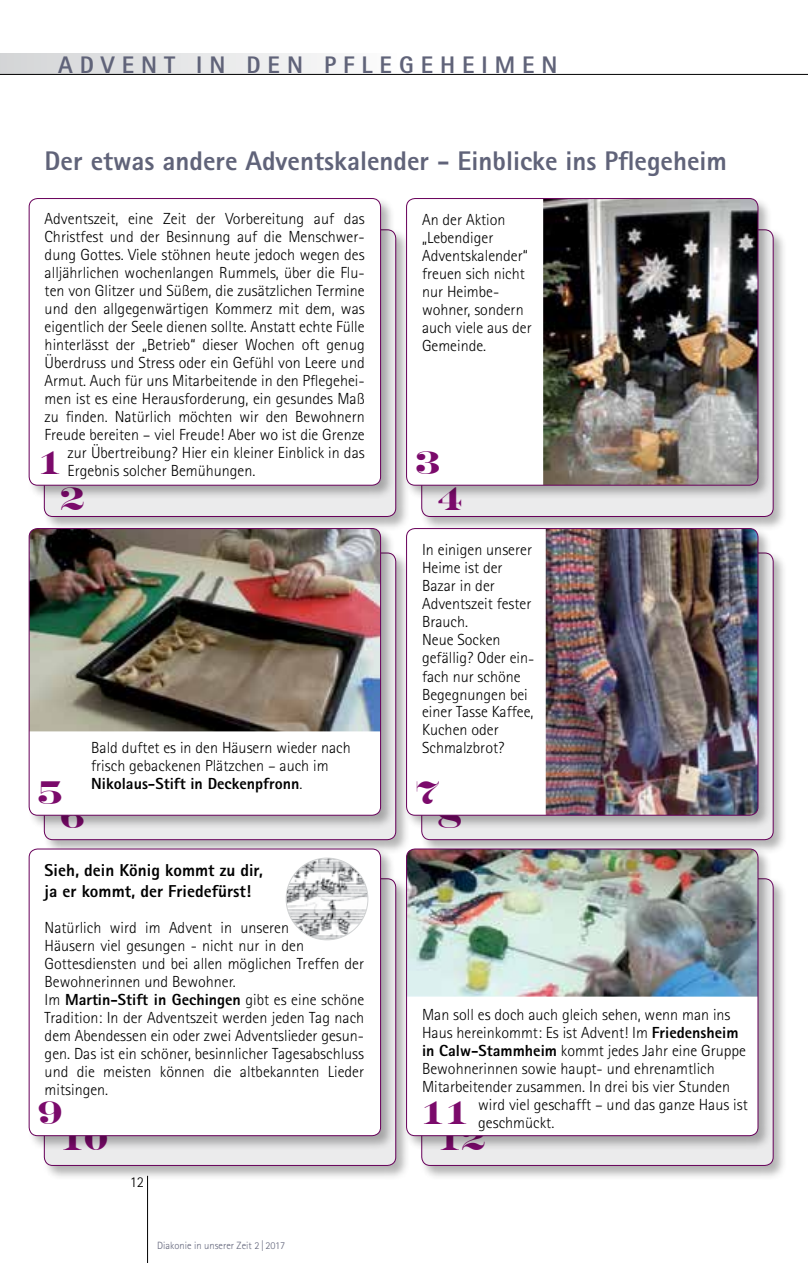
<style>
.page{position:relative;width:808px;height:1263px;background:#fff}
.page>*{position:absolute;margin:0;border:0;box-sizing:border-box;transform-origin:0 0}
.t1{font:700 33px "Engravers";color:#7b0a6b}
.t2{font:800 27px "Agfa Rotis Sans Serif";color:#606379}
.t3{font:800 24px "Agfa Rotis Sans Serif";letter-spacing:.29em;color:#606379}
.t4{font:800 17.25px/21px "Agfa Rotis Sans Serif";color:#000}
.t5{font:300 16.05px/18px "Agfa Rotis Sans Serif";color:#000}
.t6{font:300 15px "Agfa Rotis Sans Serif";color:#000}
.t7{font:300 10.5px "Agfa Rotis Sans Serif";color:#606379}
.s1{font-weight:800}
</style>
<div class="page">
<div style="left:0;top:54px;width:401px;height:20px;background:linear-gradient(to right,#d3d5d6,#fcfcfd)"></div>
<hr style="left:147px;top:1176px;width:1px;height:87px;background:#000">
<div style="left:42px;top:876px;width:368px;height:304px;background:#000;opacity:.3"></div>
<div style="left:44px;top:879px;width:352px;height:286px;background:#ebebec;border-radius:9px"></div>
<div style="left:419px;top:876px;width:369px;height:304px;background:#000;opacity:.3"></div>
<div style="left:422px;top:879px;width:351px;height:286px;background:#ebebec;border-radius:9px"></div>
<div style="left:42px;top:551px;width:368px;height:303px;background:#000;opacity:.3"></div>
<div style="left:44px;top:553px;width:352px;height:287px;background:#ebebec;border-radius:9px"></div>
<div style="left:419px;top:551px;width:369px;height:303px;background:#000;opacity:.3"></div>
<div style="left:422px;top:553px;width:351px;height:287px;background:#ebebec;border-radius:9px"></div>
<div style="left:42px;top:227px;width:368px;height:304px;background:#000;opacity:.3"></div>
<div style="left:44px;top:230px;width:352px;height:286px;background:#ebebec;border-radius:9px"></div>
<div style="left:419px;top:227px;width:369px;height:304px;background:#000;opacity:.3"></div>
<div style="left:422px;top:230px;width:351px;height:286px;background:#ebebec;border-radius:9px"></div>
<hr style="left:0;top:74px;width:808px;height:1px;background:#000">
<div style="left:27px;top:196px;width:368px;height:304px;background:#000;opacity:.3"></div>
<div style="left:29px;top:199px;width:352px;height:286px;background:#fff;border-radius:9px"></div>
<div style="left:29px;top:198px;width:352px;height:287px;border:1px solid #68005a;border-radius:9px"></div>
<div style="left:27px;top:526px;width:368px;height:304px;background:#000;opacity:.3"></div>
<div style="left:29px;top:528px;width:352px;height:287px;background:#fff;border-radius:9px"></div>
<img style="left:29px;top:528px;width:352px;height:203px">
<div style="left:29px;top:528px;width:352px;height:287px;border:1px solid #68005a;border-radius:9px"></div>
<div style="left:27px;top:846px;width:368px;height:304px;background:#000;opacity:.3"></div>
<div style="left:29px;top:849px;width:352px;height:287px;background:#fff;border-radius:9px"></div>
<div style="left:29px;top:849px;width:352px;height:287px;border:1px solid #68005a;border-radius:9px"></div>
<div style="left:404px;top:196px;width:368px;height:304px;background:#000;opacity:.3"></div>
<div style="left:407px;top:199px;width:351px;height:286px;background:#fff;border-radius:9px"></div>
<img style="left:543px;top:199px;width:215px;height:286px">
<div style="left:406px;top:198px;width:352px;height:287px;border:1px solid #68005a;border-radius:9px"></div>
<div style="left:404px;top:526px;width:368px;height:304px;background:#000;opacity:.3"></div>
<div style="left:407px;top:528px;width:351px;height:287px;background:#fff;border-radius:9px"></div>
<img style="left:546px;top:528px;width:212px;height:287px">
<div style="left:406px;top:528px;width:352px;height:287px;border:1px solid #68005a;border-radius:9px"></div>
<div style="left:404px;top:846px;width:368px;height:304px;background:#000;opacity:.3"></div>
<div style="left:407px;top:849px;width:351px;height:287px;background:#fff;border-radius:9px"></div>
<img style="left:407px;top:849px;width:351px;height:148px">
<div style="left:406px;top:849px;width:352px;height:287px;border:1px solid #68005a;border-radius:9px"></div>
<img style="left:286px;top:858px;width:82px;height:82px;border-radius:41px">
<div style="left:286px;top:858px;width:82px;height:82px;border:1px solid #d1d3d4;border-radius:50%"></div>
<h3 class="t3" style="left:58px;top:49px;width:501px">ADVENT IN DEN PFLEGEHEIMEN</h3>
<h2 class="t2" style="left:45px;top:144px;width:684px">Der etwas andere Adventskalender - Einblicke ins Pflegeheim</h2>
<p class="t5" style="left:45px;top:210px;width:322px">Adventszeit, eine Zeit der Vorbereitung auf das</p>
<p class="t5" style="left:45px;top:228px;width:322px">Christfest und der Besinnung auf die Menschwer-</p>
<p class="t5" style="left:45px;top:246px;width:322px">dung Gottes. Viele stöhnen heute jedoch wegen des</p>
<p class="t5" style="left:45px;top:264px;width:322px">alljährlichen wochenlangen Rummels, über die Flu-</p>
<p class="t5" style="left:45px;top:282px;width:322px">ten von Glitzer und Süßem, die zusätzlichen Termine</p>
<p class="t5" style="left:45px;top:300px;width:322px">und den allgegenwärtigen Kommerz mit dem, was</p>
<p class="t5" style="left:45px;top:318px;width:322px">eigentlich der Seele dienen sollte. Anstatt echte Fülle</p>
<p class="t5" style="left:45px;top:336px;width:322px">hinterlässt der „Betrieb“ dieser Wochen oft genug</p>
<p class="t5" style="left:45px;top:354px;width:322px">Überdruss und Stress oder ein Gefühl von Leere und</p>
<p class="t5" style="left:45px;top:372px;width:322px">Armut. Auch für uns Mitarbeitende in den Pflegehei-</p>
<p class="t5" style="left:45px;top:390px;width:322px">men ist es eine Herausforderung, ein gesundes Maß</p>
<p class="t5" style="left:45px;top:408px;width:322px">zu finden. Natürlich möchten wir den Bewohnern</p>
<p class="t5" style="left:45px;top:426px;width:322px">Freude bereiten – viel Freude! Aber wo ist die Grenze</p>
<p class="t5" style="left:68px;top:444px;width:299px">zur Übertreibung? Hier ein kleiner Einblick in das</p>
<p class="t5" style="left:68px;top:462px;width:189px">Ergebnis solcher Bemühungen.</p>
<h1 class="t1" style="left:38px;top:443px;width:25px">1</h1>
<p class="t5" style="left:422px;top:211px;width:111px">An der Aktion „Lebendiger<br>Adventskalender“ freuen sich nicht nur Heimbe&shy;wohner, sondern auch viele aus der<br>Gemeinde.</p>
<h1 class="t1" style="left:416px;top:443px;width:25px">3</h1>
<h1 class="t1" style="left:60px;top:480px;width:25px">2</h1>
<h1 class="t1" style="left:438px;top:480px;width:25px">4</h1>
<p class="t5" style="left:422px;top:541px;width:114px">In einigen unserer<br>Heime ist der<br>Bazar in der<br>Adventszeit fester<br>Brauch.<br>Neue Socken gefällig? Oder ein&shy;fach nur schöne<br>Begegnungen bei einer Tasse Kaffee,<br>Kuchen oder</p>
<h1 class="t1" style="left:38px;top:773px;width:25px">5</h1>
<h1 class="t1" style="left:60px;top:797px;width:25px">6</h1>
<p class="t5" style="left:91px;top:738px;width:261px">Bald duftet es in den Häusern wieder nach</p>
<p class="t5" style="left:422px;top:739px;width:84px">Schmalzbrot?</p>
<p class="t5" style="left:91px;top:756px;width:239px">frisch gebackenen Plätzchen – auch im<br><span class="s1">Nikolaus-Stift in Deckenpfronn</span>.</p>
<h1 class="t1" style="left:416px;top:773px;width:25px">7</h1>
<h1 class="t1" style="left:438px;top:797px;width:25px">8</h1>
<p class="t4" style="left:45px;top:859px;width:220px">Sieh, dein König kommt zu dir, ja er kommt, der Friedefürst!</p>
<p class="t5" style="left:45px;top:919px;width:321px">Natürlich wird im Advent in unseren<br>Häusern viel gesungen - nicht nur in den Gottesdiensten und bei allen möglichen Treffen der Bewohnerinnen und Bewohner.<br>Im <span class="s1">Martin-Stift in Gechingen</span> gibt es eine schöne Tradition: In der Adventszeit werden jeden Tag nach dem Abendessen ein oder zwei Adventslieder gesun&shy;gen. Das ist ein schöner, besinnlicher Tagesabschluss und die meisten können die altbekannten Lieder mitsingen.</p>
<h1 class="t1" style="left:38px;top:1093px;width:25px">9</h1>
<h1 class="t1" style="left:60px;top:1119px;width:49px">10</h1>
<p class="t6" style="left:130px;top:1173px;width:16px">12</p>
<p class="t7" style="left:157px;top:1239px;width:130px">Diakonie in unserer Zeit 2 | 2017</p>
<p class="t5" style="left:422px;top:1005px;width:310px">Man soll es doch auch gleich sehen, wenn man ins</p>
<p class="t5" style="left:422px;top:1023px;width:318px">Haus hereinkommt: Es ist Advent! Im <span class="s1">Friedensheim</span></p>
<p class="t5" style="left:422px;top:1041px;width:325px"><span class="s1">in Calw-Stammheim</span> kommt jedes Jahr eine Gruppe</p>
<p class="t5" style="left:422px;top:1059px;width:294px">Bewohnerinnen sowie haupt- und ehrenamtlich</p>
<p class="t5" style="left:422px;top:1077px;width:309px">Mitarbeitender zusammen. In drei bis vier Stunden</p>
<p class="t5" style="left:478px;top:1095px;width:271px">wird viel geschafft – und das ganze Haus ist</p>
<p class="t5" style="left:478px;top:1113px;width:78px">geschmückt.</p>
<h1 class="t1" style="left:421px;top:1093px;width:49px">11</h1>
<h1 class="t1" style="left:438px;top:1119px;width:49px">12</h1>
</div>
